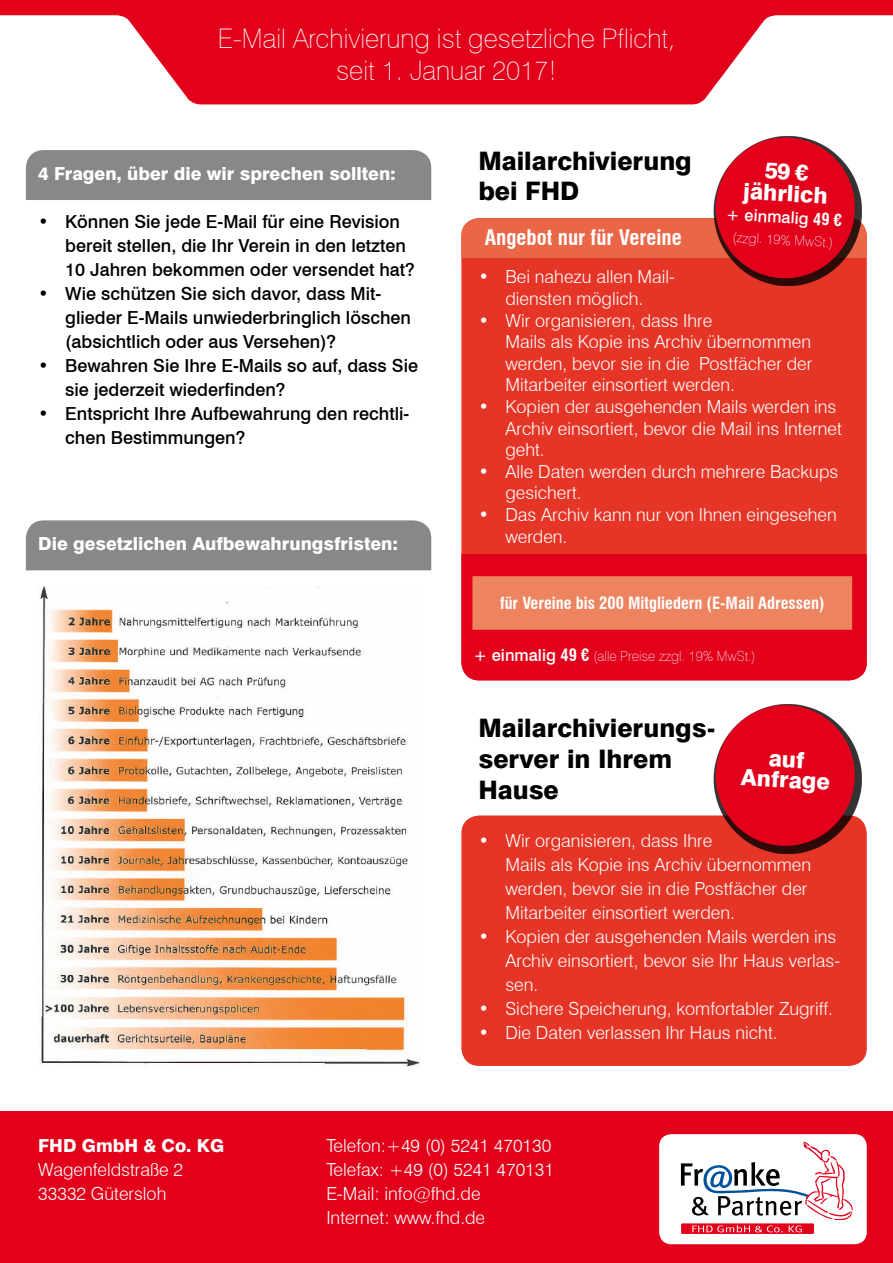
<style>
.page{position:relative;width:893px;height:1263px;background:#fff}
.page>*{position:absolute;margin:0;border:0;box-sizing:border-box;transform-origin:0 0}
.t1{font:100 27px "Swiss 721 BT";color:#fff}
.t2{font:800 25.5px "Swiss 721 BT";color:#000}
.t3{font:800 22.65px "Swiss 721 BT";color:#fff}
.t4{font:700 condensed 21px "Swiss 721 BT";color:#fff}
.t5{font:300 18px/21.6px "Swiss 721 BT";color:#fff}
.t6{font:500 18px/24px "Swiss 721 BT";color:#000}
.t7{font:800 18px "Swiss 721 BT";color:#fff}
.t8{font:700 condensed 16.5px "Swiss 721 BT";color:#fff}
.t9{font:500 16.5px "Swiss 721 BT";color:#fff}
.t10{font:100 13.8px "Swiss 721 BT";color:#fff}
.s1{font-weight:700;font-stretch:condensed}
.s2{font-weight:500;font-size:16.5px}
.s3{font-weight:700;font-stretch:condensed;font-size:16.5px}
</style>
<div class="page">
<div style="left:461px;top:218px;width:406px;height:462px;background:#e53527;border-radius:18px"></div>
<div style="left:461px;top:554px;width:406px;height:126px;background:#e2001a"></div>
<svg style="left:0;top:0;width:893px;height:104px;fill:#e2001a"></svg>
<div style="left:26px;top:150px;width:405px;height:50px;background:#87888a"></div>
<div style="left:26px;top:520px;width:405px;height:50px;background:#87888a"></div>
<div style="left:0;top:1111px;width:893px;height:152px;background:#e2001a"></div>
<div style="left:659px;top:1134px;width:208px;height:110px;background:#fff;border-radius:12px"></div>
<svg style="left:681px;top:1141px;width:172px;height:93px"></svg>
<img style="left:40px;top:586px;width:381px;height:481px">
<div style="left:461px;top:815px;width:406px;height:251px;background:#e53527;border-radius:18px"></div>
<div style="left:714px;top:704px;width:148px;height:150px;background:#000;opacity:.8"></div>
<div style="left:472px;top:575px;width:381px;height:55px;background:#ee8360"></div>
<hr style="left:471px;top:575px;width:383px;height:1px;background:#e2001a">
<hr style="left:471px;top:576px;width:1px;height:54px;background:#e2001a">
<hr style="left:852px;top:576px;width:2px;height:54px;background:#e2001a">
<hr style="left:471px;top:630px;width:383px;height:1px;background:#e2001a">
<div style="left:714px;top:136px;width:148px;height:150px;background:#000;opacity:.8"></div>
<svg style="left:714px;top:704px;width:143px;height:144px"></svg>
<svg style="left:461px;top:136px;width:406px;height:144px"></svg>
<p class="t1" style="left:218px;top:22px;width:459px">E-Mail Archivierung ist gesetzliche Pflicht,</p>
<p class="t1" style="left:336px;top:54px;width:222px">seit 1. Januar 2017!</p>
<p class="t7" style="left:38px;top:163px;width:359px">4 Fragen, über die wir sprechen sollten:</p>
<p class="t6" style="left:65px;top:210px;width:351px;text-indent:-27px">• Können Sie jede E-Mail für eine Revision bereit stellen, die Ihr Verein in den letzten<br>10 Jahren bekommen oder versendet hat?</p>
<p class="t6" style="left:65px;top:282px;width:347px;text-indent:-27px">• Wie schützen Sie sich davor, dass Mit&shy;glieder E-Mails unwiederbringlich löschen (absichtlich oder aus Versehen)?</p>
<p class="t6" style="left:65px;top:354px;width:354px;text-indent:-27px">• Bewahren Sie Ihre E-Mails so auf, dass Sie sie jederzeit wiederfinden?</p>
<p class="t6" style="left:65px;top:402px;width:346px;text-indent:-27px">• Entspricht Ihre Aufbewahrung den rechtli&shy;chen Bestimmungen?</p>
<p class="t7" style="left:38px;top:533px;width:362px">Die gesetzlichen Aufbewahrungsfristen:</p>
<p class="t2" style="left:478px;top:145px;width:215px">Mailarchivierung</p>
<p class="t2" style="left:478px;top:176px;width:102px">bei FHD</p>
<p class="t3" style="left:744px;top:177px;width:86px;rotate:3deg">jährlich</p>
<p class="t9" style="left:727px;top:204px;width:117px;rotate:3deg">+ einmalig <span class="s1">49 €</span></p>
<p class="t4" style="left:485px;top:224px;width:198px">Angebot nur für Vereine</p>
<p class="t10" style="left:733px;top:229px;width:102px;rotate:3deg">(zzgl. 19% MwSt.)</p>
<p class="t5" style="left:478px;top:266px;width:198px;text-align:center">• Bei nahezu allen Mail&shy;diensten möglich.</p>
<p class="t5" style="left:505px;top:309px;width:308px;text-indent:-27px">• Wir organisieren, dass Ihre<br>Mails als Kopie ins Archiv übernommen werden, bevor sie in die Postfächer der Mitarbeiter einsortiert werden.</p>
<p class="t5" style="left:505px;top:396px;width:338px;text-indent:-27px">• Kopien der ausgehenden Mails werden ins<br>Archiv einsortiert, bevor die Mail ins Internet geht.</p>
<p class="t5" style="left:505px;top:460px;width:334px;text-indent:-27px">• Alle Daten werden durch mehrere Backups gesichert.</p>
<p class="t5" style="left:505px;top:504px;width:333px;text-indent:-27px">• Das Archiv kann nur von Ihnen eingesehen werden.</p>
<p class="t8" style="left:500px;top:593px;width:326px">für Vereine bis 200 Mitgliedern (E-Mail Adressen)</p>
<p class="t10" style="left:473px;top:648px;width:284px"><span class="s2">+ einmalig</span> <span class="s3">49 €</span> (alle Preise zzgl. 19% MwSt.)</p>
<p class="t2" style="left:478px;top:713px;width:239px">Mailarchivierungs-</p>
<p class="t2" style="left:478px;top:743px;width:195px">server in Ihrem</p>
<p class="t2" style="left:478px;top:774px;width:82px">Hause</p>
<p class="t5" style="left:505px;top:828px;width:307px;line-height:24px;text-indent:-27px">• Wir organisieren, dass Ihre<br>Mails als Kopie ins Archiv übernommen werden, bevor sie in die Postfächer der Mitarbeiter einsortiert werden.</p>
<p class="t5" style="left:505px;top:924px;width:336px;line-height:24px;text-indent:-27px">• Kopien der ausgehenden Mails werden ins<br>Archiv einsortiert, bevor sie Ihr Haus verlas&shy;sen.</p>
<p class="t5" style="left:478px;top:997px;width:356px">• Sichere Speicherung, komfortabler Zugriff.</p>
<p class="t5" style="left:478px;top:1021px;width:301px">• Die Daten verlassen Ihr Haus nicht.</p>
<p class="t3" style="left:742px;top:763px;width:91px;rotate:3deg">Anfrage</p>
<p class="t7" style="left:38px;top:1135px;width:187px">FHD GmbH &amp; Co. KG</p>
<p class="t5" style="left:38px;top:1159px;width:146px">Wagenfeldstraße 2</p>
<p class="t5" style="left:38px;top:1183px;width:130px">33332 Gütersloh</p>
<p class="t5" style="left:326px;top:1135px;width:226px">Telefon:+49 (0) 5241 470130</p>
<p class="t5" style="left:326px;top:1159px;width:229px">Telefax: +49 (0) 5241 470131</p>
<p class="t5" style="left:326px;top:1183px;width:156px">E-Mail: info@fhd.de</p>
<p class="t5" style="left:326px;top:1207px;width:160px">Internet: www.fhd.de</p>
</div>
